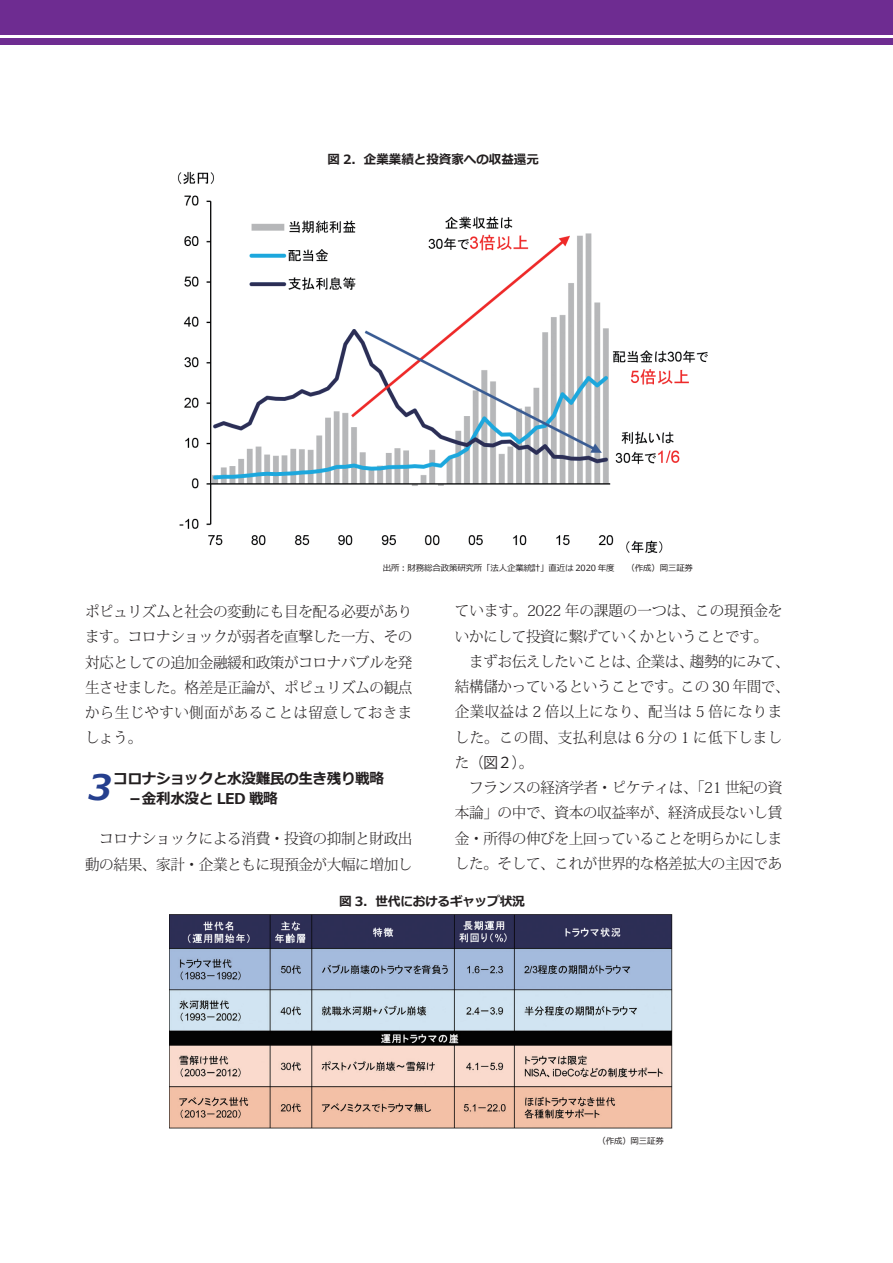
<style>
.page{position:relative;width:893px;height:1263px;background:#fff}
.page>*{position:absolute;margin:0;border:0;box-sizing:border-box;transform-origin:0 0}
.t1{font:italic 700 35.1px "Meiryo";color:#253f8e}
.t2{font:300 14.85px/25.2px "Koz Min Pr 6 N";letter-spacing:-.025em;color:#231f20;text-align:justify}
.t3{font:700 14.85px/20.2px "Meiryo";letter-spacing:-.025em;color:#231f20}
.t4{font:14.85px "Koz Go Pr 6 N";color:#231f20}
.t5{font:700 12.75px "Meiryo";color:#231f20}
.t6{font:700 12.75px "Meiryo";letter-spacing:-.025em;color:#231f20}
.t7{font:8.55px "Meiryo";letter-spacing:-.025em;color:#231f20}
.s1{font-family:"Koz Min Pr 6 N";font-weight:300}
</style>
<div class="page">
<img style="left:177px;top:171px;width:531px;height:383px">
<img style="left:170px;top:915px;width:503px;height:214px">
<div style="left:0;top:0;width:893px;height:34px;background:#6e2c91"></div>
<div style="left:0;top:38px;width:893px;height:7px;background:#6e2c91"></div>
<p class="t5" style="left:327px;top:150px;width:213px">図 2．企業業績と投資家への収益還元</p>
<p class="t7" style="left:383px;top:562px;width:234px">出所：財務総合政策研究所「法人企業統計」直近は 2020 年度</p>
<p class="t7" style="left:627px;top:562px;width:68px">（作成）岡三証券</p>
<p class="t2" style="left:85px;top:599px;width:329px">ポピュリズムと社会の変動にも目を配る必要があります。コロナショックが弱者を直撃した一方、その対応としての追加金融緩和政策がコロナバブルを発生させました。格差是正論が、ポピュリズムの観点から生じやすい側面があることは留意しておきましょう。</p>
<p class="t3" style="left:85px;top:769px;width:300px"><span class="s1">　　</span>コロナショックと水没難民の生き残り戦略　　　－金利水没と LED 戦略</p>
<p class="t2" style="left:85px;top:827px;width:329px">　コロナショックによる消費・投資の抑制と財政出動の結果、家計・企業ともに現預金が大幅に増加し</p>
<h1 class="t1" style="left:88px;top:762px;width:25px">3</h1>
<p class="t2" style="left:455px;top:599px;width:336px;text-align:left">ています。2022 年の課題の一つは、この現預金をいかにして投資に繋げていくかということです。<br>　まずお伝えしたいことは、企業は、趨勢的にみて、結構儲かっているということです。この 30 年間で、企業収益は 2 倍以上になり、配当は 5 倍になりました。この間、支払利息は 6 分の 1 に低下しまし</p>
<p class="t4" style="left:455px;top:754px;width:80px"><span class="s1">た</span>（図２）<span class="s1">。</span></p>
<p class="t2" style="left:455px;top:775px;width:329px">　フランスの経済学者・ピケティは、「21 世紀の資本論」の中で、資本の収益率が、経済成長ないし賃金・所得の伸びを上回っていることを明らかにしました。そして、これが世界的な格差拡大の主因であ</p>
<p class="t6" style="left:339px;top:893px;width:187px">図 3．世代におけるギャップ状況</p>
<p class="t7" style="left:597px;top:1135px;width:68px">（作成）岡三証券</p>
</div>
